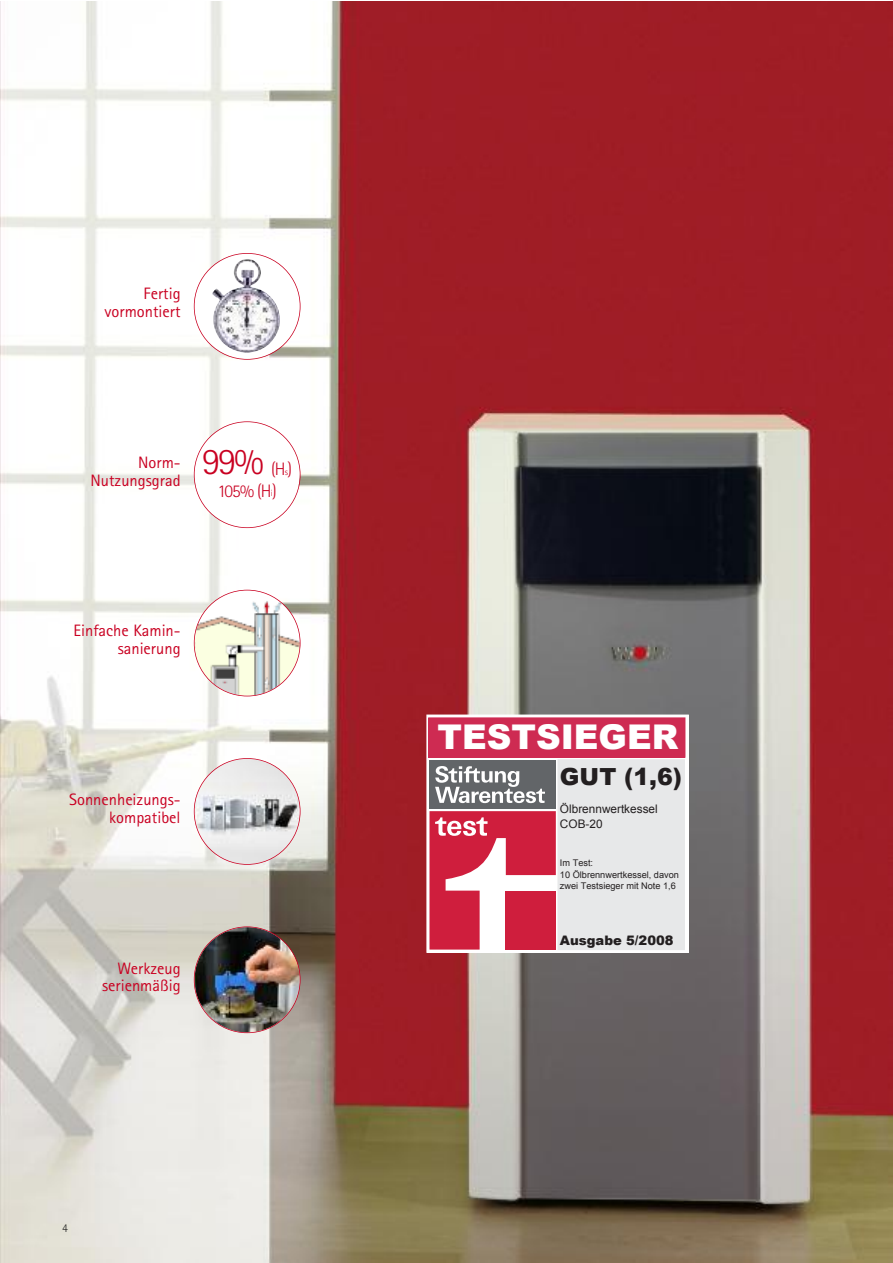
<style>
.page{position:relative;width:893px;height:1263px;background:#fff}
.page>*{position:absolute;margin:0;border:0;box-sizing:border-box;transform-origin:0 0}
.t1{font:300 37.5px "Rotis Sans Serif";color:#c90021}
.t2{font:900 34.05px "Arial";color:#fff}
.t3{font:900 23.55px "Arial";color:#231f20}
.t4{font:300 18px "Rotis Sans Serif";color:#c90021}
.t5{font:16.5px/17.7px "Rotis Sans Serif";color:#c90021;text-align:right}
.t6{font:900 13.05px "Arial";color:#231f20}
.t7{font:300 12px "Rotis Sans Serif";color:#252525}
.t8{font:11.85px/15px "Arial";color:#231f20}
.t9{font:9.15px/11.9px "Arial";color:#231f20}
.s1{font-size:18px}
.s2{font-size:9px}
</style>
<div class="page">
<img style="left:0;top:1px;width:892px;height:1262px">
<div style="left:195px;top:254px;width:105px;height:105px;background:#fff;border-radius:50%"></div>
<img style="left:212px;top:259px;width:68px;height:94px">
<div style="left:194px;top:253px;width:106px;height:107px;border:2px solid #c90021;border-radius:50%"></div>
<div style="left:195px;top:422px;width:105px;height:105px;background:#fff;border-radius:50%"></div>
<div style="left:194px;top:421px;width:106px;height:107px;border:2px solid #c90021;border-radius:50%"></div>
<img style="left:195px;top:590px;width:105px;height:106px;border-radius:50%">
<div style="left:194px;top:590px;width:106px;height:106px;border:2px solid #c90021;border-radius:50%"></div>
<img style="left:195px;top:759px;width:105px;height:105px;border-radius:50%">
<div style="left:194px;top:758px;width:106px;height:107px;border:2px solid #c90021;border-radius:50%"></div>
<img style="left:195px;top:927px;width:105px;height:105px;border-radius:50%">
<div style="left:194px;top:926px;width:106px;height:107px;border:2px solid #c90021;border-radius:50%"></div>
<svg style="left:427px;top:757px;width:260px;height:195px"></svg>
<svg style="left:429px;top:811px;width:127px;height:138px"></svg>
<div style="left:429px;top:760px;width:127px;height:48px;background:#626568"></div>
<svg style="left:435px;top:766px;width:110px;height:37px"></svg>
<div style="left:558px;top:760px;width:126px;height:189px;background:#e7e8e9"></div>
<div style="left:558px;top:760px;width:127px;height:190px;border:1px solid #e7e8e9"></div>
<div style="left:429px;top:718px;width:256px;height:39px;background:#ce2b52"></div>
<p class="t5" style="left:105px;top:285px;width:78px">Fertig vormontiert</p>
<p class="t5" style="left:91px;top:453px;width:92px">Norm-<br>Nutzungsgrad</p>
<h1 class="t1" style="left:202px;top:440px;width:92px">99% <span class="s1">(H</span><span class="s2">s</span><span class="s1">)</span></h1>
<p class="t4" style="left:217px;top:480px;width:61px">105% (H<span class="s2">i</span>)</p>
<p class="t5" style="left:74px;top:622px;width:109px">Einfache Kamin&shy;sanierung</p>
<p class="t5" style="left:69px;top:790px;width:113px">Sonnenheizungs&shy;kompatibel</p>
<p class="t5" style="left:102px;top:959px;width:80px">Werkzeug serienmäßig</p>
<p class="t7" style="left:62px;top:1221px;width:7px">4</p>
<h2 class="t2" style="left:437px;top:711px;width:242px">TESTSIEGER</h2>
<h3 class="t3" style="left:560px;top:759px;width:124px">GUT (1,6)</h3>
<p class="t8" style="left:560px;top:801px;width:99px">Ölbrennwertkessel<br>COB-20</p>
<p class="t9" style="left:560px;top:857px;width:121px">Im Test:<br>10 Ölbrennwertkessel, davon zwei Testsieger mit Note 1,6</p>
<p class="t6" style="left:560px;top:930px;width:115px">Ausgabe 5/2008</p>
</div>
